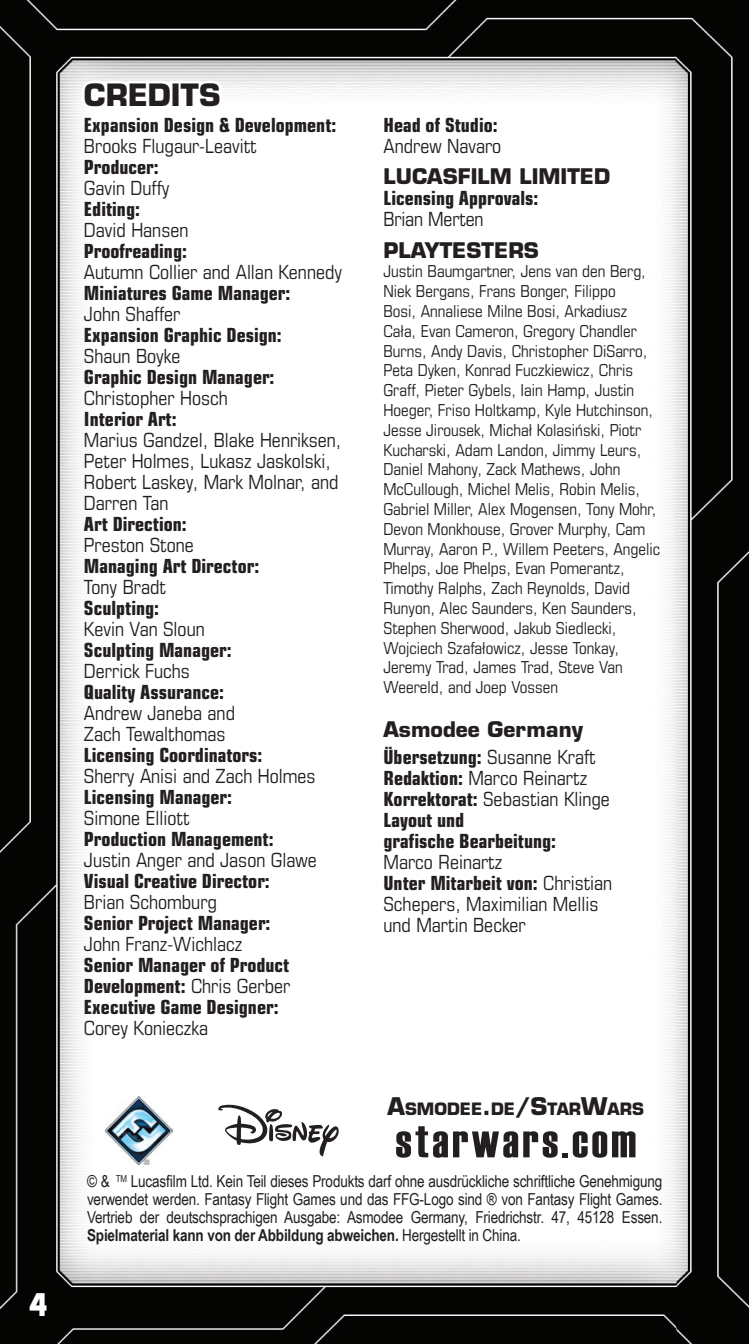
<style>
.page{position:relative;width:749px;height:1344px;background:#fff}
.page>*{position:absolute;margin:0;border:0;box-sizing:border-box;transform-origin:0 0}
.t1{font:700 30px "Eurostile LT Std";letter-spacing:-.005em;color:#231f20}
.t2{font:30px "Kimberley Bl";color:#fff}
.t3{font:700 21px "Eurostile LT Std";color:#231f20}
.t4{font:700 condensed 19.5px/21px "Eurostile LT Std";color:#231f20;text-align:justify}
.t5{font:condensed 19.5px/21px "Eurostile LT Std";color:#231f20}
.t6{font:condensed 16.5px/19.8px "Eurostile LT Std";color:#231f20}
.t7{font:16.5px/18px "Arial Narrow";letter-spacing:-.01em;color:#231f20;text-align:justify}
.t8{font:700 16.5px "Eurostile LT Std";color:#231f20}
.s1{font-weight:400}
.s2{font-family:"Eurostile LT Pro"}
.s3{font-weight:700}
.s4{font-size:23.7px}
</style>
<div class="page">
<img style="left:0;top:0;width:674px;height:1344px">
<img style="left:674px;top:0;width:74px;height:1344px">
<svg style="left:218px;top:1102px;width:121px;height:55px"></svg>
<img style="left:105px;top:1097px;width:67px;height:67px">
<svg style="left:396px;top:1126px;width:239px;height:31px"></svg>
<svg style="left:79px;top:78px;width:147px;height:34px"></svg>
<h1 class="t2" style="left:29px;top:1286px;width:20px">4</h1>
<h1 class="t1" style="left:84px;top:77px;width:138px">CREDITS</h1>
<p class="t4" style="left:84px;top:114px;width:254px">Expansion Design &amp; Development:</p>
<p class="t5" style="left:84px;top:135px;width:174px">Brooks Flugaur-Leavitt</p>
<p class="t4" style="left:84px;top:156px;width:76px">Producer:</p>
<p class="t5" style="left:84px;top:177px;width:87px">Gavin Duffy</p>
<p class="t4" style="left:84px;top:198px;width:57px">Editing:</p>
<p class="t5" style="left:84px;top:219px;width:106px">David Hansen</p>
<p class="t4" style="left:84px;top:240px;width:104px">Proofreading:</p>
<p class="t5" style="left:84px;top:261px;width:259px">Autumn Collier and Allan Kennedy</p>
<p class="t4" style="left:84px;top:282px;width:208px">Miniatures Game Manager:</p>
<p class="t5" style="left:84px;top:303px;width:98px">John Shaffer</p>
<p class="t4" style="left:84px;top:324px;width:199px">Expansion Graphic Design:</p>
<p class="t5" style="left:84px;top:345px;width:98px">Shaun Boyke</p>
<p class="t4" style="left:84px;top:366px;width:192px">Graphic Design Manager:</p>
<p class="t5" style="left:84px;top:387px;width:145px">Christopher Hosch</p>
<p class="t4" style="left:84px;top:408px;width:94px">Interior Art:</p>
<p class="t5" style="left:84px;top:429px;width:259px">Marius Gandzel, Blake Henriksen,<br>Peter Holmes, Lukasz Jaskolski,<br>Robert Laskey, Mark Molnar, and<br>Darren Tan</p>
<p class="t4" style="left:84px;top:513px;width:104px">Art Direction:</p>
<p class="t5" style="left:84px;top:534px;width:111px">Preston Stone</p>
<p class="t4" style="left:84px;top:555px;width:177px">Managing Art Director:</p>
<p class="t5" style="left:84px;top:576px;width:83px">Tony Bradt</p>
<p class="t4" style="left:84px;top:597px;width:77px">Sculpting:</p>
<p class="t5" style="left:84px;top:618px;width:122px">Kevin Van Sloun</p>
<p class="t4" style="left:84px;top:639px;width:149px">Sculpting Manager:</p>
<p class="t5" style="left:84px;top:660px;width:107px">Derrick Fuchs</p>
<p class="t4" style="left:84px;top:681px;width:141px">Quality Assurance:</p>
<p class="t5" style="left:84px;top:702px;width:152px">Andrew Janeba and<br>Zach Tewalthomas</p>
<p class="t4" style="left:84px;top:744px;width:180px">Licensing Coordinators:</p>
<p class="t5" style="left:84px;top:765px;width:233px">Sherry Anisi and Zach Holmes</p>
<p class="t4" style="left:84px;top:786px;width:149px">Licensing Manager:</p>
<p class="t5" style="left:84px;top:807px;width:107px">Simone Elliott</p>
<p class="t4" style="left:84px;top:828px;width:191px">Production Management:</p>
<p class="t5" style="left:84px;top:849px;width:234px">Justin Anger and Jason Glawe</p>
<p class="t4" style="left:84px;top:870px;width:187px">Visual Creative Director:</p>
<p class="t5" style="left:84px;top:891px;width:134px">Brian Schomburg</p>
<p class="t4" style="left:84px;top:912px;width:188px">Senior Project Manager:</p>
<p class="t5" style="left:84px;top:933px;width:160px">John Franz-Wichlacz</p>
<p class="t4" style="left:84px;top:954px;width:208px">Senior Manager of Product Development: <span class="s1">Chris Gerber </span>Executive Game Designer:</p>
<p class="t5" style="left:84px;top:1017px;width:125px">Corey Konieczka</p>
<p class="t4" style="left:383px;top:114px;width:116px">Head of Studio:</p>
<p class="t5" style="left:383px;top:135px;width:119px">Andrew Navaro</p>
<p class="t3" style="left:383px;top:163px;width:228px">LUCASFILM LIMITED</p>
<p class="t4" style="left:383px;top:188px;width:156px">Licensing Approvals:</p>
<p class="t5" style="left:383px;top:208px;width:102px">Brian Merten</p>
<p class="t3" style="left:383px;top:237px;width:157px">PLAYTESTERS</p>
<p class="t6" style="left:383px;top:261px;width:278px">Justin Baumgartner, Jens van den Berg, Niek Bergans, Frans Bonger, Filippo<br>Bosi, Annaliese Milne Bosi, Arkadiusz Cała, Evan Cameron, Gregory Chandler Burns, Andy Davis, Christopher DiSarro, Peta Dyken, Konrad Fuczkiewicz, Chris Graff, Pieter Gybels, Iain Hamp, Justin Hoeger, Friso Holtkamp, Kyle Hutchinson, Jesse Jirousek, Michał Kolasi<span class="s2">ń</span>ski, Piotr Kucharski, Adam Landon, Jimmy Leurs, Daniel Mahony, Zack Mathews, John McCullough, Michel Melis, Robin Melis, Gabriel Miller, Alex Mogensen, Tony Mohr, Devon Monkhouse, Grover Murphy, Cam Murray, Aaron P., Willem Peeters, Angelic Phelps, Joe Phelps, Evan Pomerantz, Timothy Ralphs, Zach Reynolds, David Runyon, Alec Saunders, Ken Saunders, Stephen Sherwood, Jakub Siedlecki, Wojciech Szafałowicz, Jesse Tonkay, Jeremy Trad, James Trad, Steve Van Weereld, and Joep Vossen</p>
<p class="t3" style="left:383px;top:716px;width:201px">Asmodee Germany</p>
<p class="t4" style="left:383px;top:747px;width:228px;text-align:left">Übersetzung: <span class="s1">Susanne Kraft<br></span>Redaktion: <span class="s1">Marco Reinartz<br></span>Korrektorat: <span class="s1">Sebastian Klinge<br></span>Layout und<br>grafische Bearbeitung:</p>
<p class="t5" style="left:383px;top:851px;width:230px">Marco Reinartz<br><span class="s3">Unter Mitarbeit von:</span> Christian<br>Schepers, Maximilian Mellis und Martin Becker</p>
<p class="t8" style="left:387px;top:1098px;width:258px"><span class="s4">A</span>SMODEE<span class="s4">.</span>DE<span class="s4">/S</span>TAR<span class="s4">W</span>ARS</p>
<p class="t7" style="left:87px;top:1172px;width:576px">© &amp; <sup>TM</sup> Lucasfilm Ltd. Kein Teil dieses Produkts darf ohne ausdrückliche schriftliche Genehmigung verwendet werden. Fantasy Flight Games und das FFG-Logo sind ® von Fantasy Flight Games.<br>Vertrieb der deutschsprachigen Ausgabe: Asmodee Germany, Friedrichstr. 47, 45128 Essen.<br><span class="s3">Spielmaterial kann von der Abbildung abweichen.</span> Hergestellt in China.</p>
</div>
